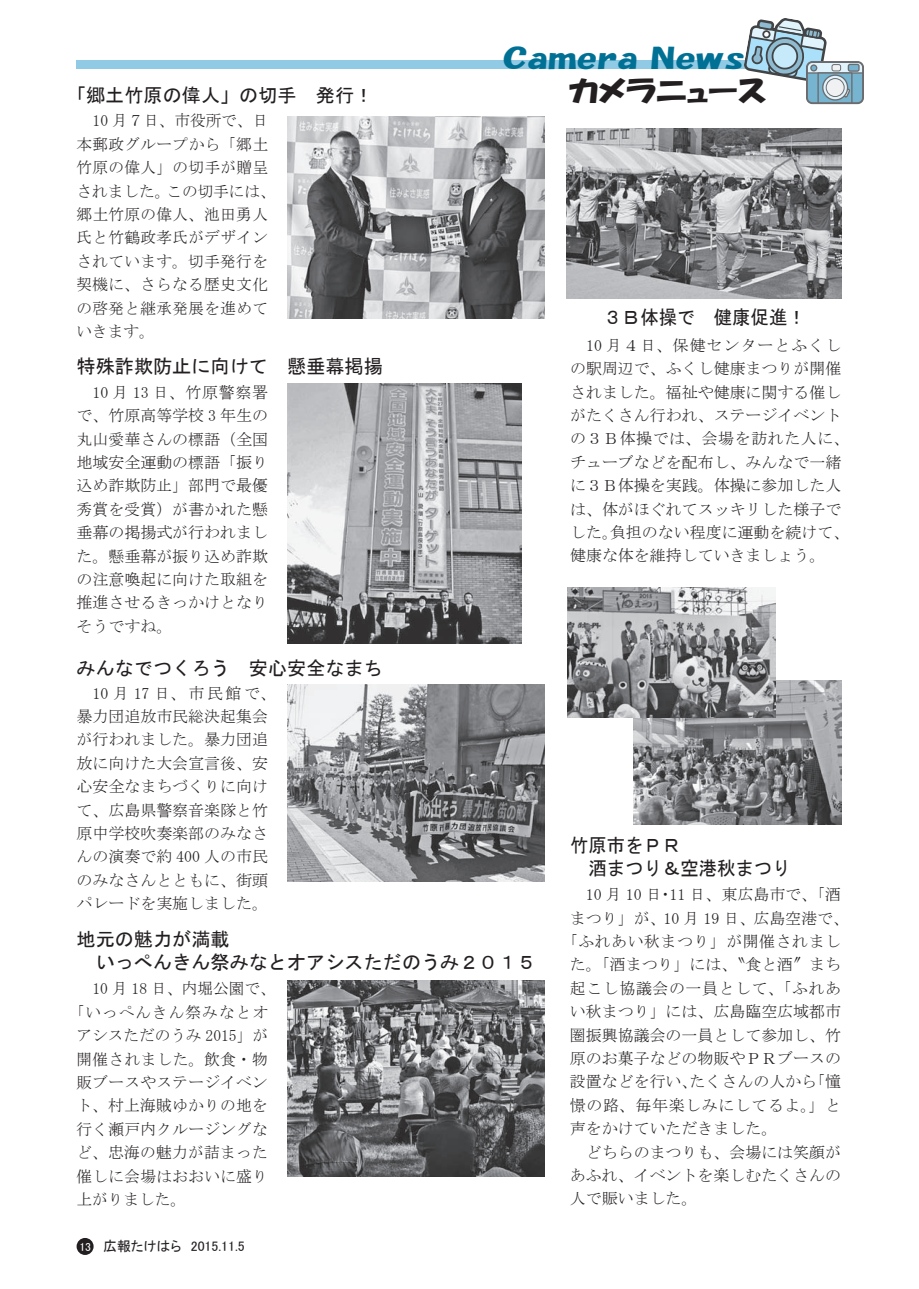
<style>
.page{position:relative;width:919px;height:1289px;background:#fff}
.page>*{position:absolute;margin:0;border:0;box-sizing:border-box;transform-origin:0 0}
.t1{font:28.65px "HGP Soei Kakupoptai";color:#231f20;scale:1.15 1}
.t2{font:27.6px "HGP Soei Kakupoptai";color:#007195;scale:1.42 1}
.t3{font:19.2px/23.4px "MS Gothic";color:#231f20}
.t4{font:19.2px/23.4px "MS Gothic";color:#231f20;scale:.96 1}
.t5{font:15.9px/23.4px "MS Mincho";color:#231f20}
.t6{font:15.9px/23.4px "MS Mincho";letter-spacing:.02em;color:#231f20}
.t7{font:15.9px "MS Mincho";letter-spacing:.025em;color:#231f20}
.t8{font:15.9px "MS Mincho";letter-spacing:.035em;color:#231f20}
.t9{font:15.9px "MS Mincho";letter-spacing:.06em;color:#231f20}
.t10{font:15.9px "MS Mincho";letter-spacing:.03em;color:#231f20}
.t11{font:15.9px "MS Mincho";letter-spacing:.07em;color:#231f20}
.t12{font:13.8px "MS P Gothic";color:#231f20}
.t13{font:11.7px "MS P Gothic";color:#fff}
</style>
<div class="page">
<div style="left:77px;top:1237px;width:17px;height:17px;background:#231f20;border-radius:50%"></div>
<div style="left:76px;top:60px;width:697px;height:9px;background:#91cae4"></div>
<div style="left:807px;top:62px;width:55px;height:41px;background:#76b4cf;border-radius:5px"></div>
<div style="left:806px;top:62px;width:57px;height:42px;border:1px solid #6c6c6f;border-radius:5px"></div>
<div style="left:817px;top:72px;width:35px;height:32px;border:1px solid #6c6c6f"></div>
<svg style="left:744px;top:18px;width:120px;height:80px"></svg>
<svg style="left:822px;top:75px;width:25px;height:25px"></svg>
<div style="left:822px;top:74px;width:26px;height:27px;border:1px solid #6c6c6f;border-radius:50%"></div>
<div style="left:826px;top:79px;width:18px;height:17px;background:#f0f1f2;border-radius:50%"></div>
<div style="left:825px;top:78px;width:19px;height:19px;border:1px solid #6c6c6f;border-radius:50%"></div>
<div style="left:848px;top:64px;width:10px;height:7px;background:#76b4cf;border-radius:2px"></div>
<div style="left:847px;top:64px;width:12px;height:8px;border:1px solid #6c6c6f;border-radius:2px"></div>
<div style="left:831px;top:65px;width:9px;height:6px;background:#f0f1f2;border-radius:2px"></div>
<div style="left:831px;top:64px;width:10px;height:7px;border:1px solid #6c6c6f;border-radius:2px"></div>
<img style="left:287px;top:384px;width:234px;height:259px">
<img style="left:287px;top:116px;width:257px;height:202px">
<img style="left:566px;top:128px;width:275px;height:170px">
<img style="left:633px;top:680px;width:208px;height:144px">
<img style="left:287px;top:980px;width:257px;height:196px">
<img style="left:567px;top:587px;width:208px;height:131px">
<img style="left:287px;top:685px;width:257px;height:196px">
<p class="t3" style="left:67px;top:83px;width:308px">「郷土竹原の偉人」の切手　発行!</p>
<p class="t5" style="left:92px;top:109px;width:177px">10 月７日、市役所で、日</p>
<p class="t7" style="left:77px;top:136px;width:193px">本郵政グループから「郷土</p>
<p class="t6" style="left:77px;top:156px;width:193px">竹原の偉人」の切手が贈呈</p>
<p class="t5" style="left:166px;top:179px;width:111px">この切手には、</p>
<p class="t6" style="left:77px;top:179px;width:193px">されました。<br>郷土竹原の偉人、池田勇人氏と竹鶴政孝氏がデザインされています。切手発行を契機に、さらなる歴史文化の啓発と継承発展を進めていきます。</p>
<p class="t3" style="left:77px;top:354px;width:308px">特殊詐欺防止に向けて　懸垂幕掲揚</p>
<p class="t5" style="left:77px;top:380px;width:193px;text-align:justify">　10 月 13 日、竹原警察署で、竹原高等学校 3 年生の丸山愛華さんの標語（全国地域安全運動の標語「振り込め詐欺防止」部門で最優秀賞を受賞）が書かれた懸垂幕の掲揚式が行われました。懸垂幕が振り込め詐欺の注意喚起に向けた取組を推進させるきっかけとなりそうですね。</p>
<p class="t3" style="left:77px;top:656px;width:308px">みんなでつくろう　安心安全なまち</p>
<h2 class="t2" style="left:503px;top:45px;width:96px">Camera</h2>
<h1 class="t1" style="left:568px;top:76px;width:174px">カメラニュース</h1>
<h2 class="t2" style="left:650px;top:45px;width:68px">News</h2>
<p class="t4" style="left:603px;top:305px;width:212px">３Ｂ体操で　健康促進!</p>
<p class="t9" style="left:570px;top:337px;width:273px">　10 月４日、保健センターとふくし</p>
<p class="t5" style="left:570px;top:357px;width:273px">の駅周辺で、ふくし健康まつりが開催</p>
<p class="t5" style="left:570px;top:380px;width:273px">されました。福祉や健康に関する催し</p>
<p class="t5" style="left:570px;top:403px;width:273px">がたくさん行われ、ステージイベント</p>
<p class="t8" style="left:570px;top:431px;width:281px">の３Ｂ体操では、会場を訪れた人に、</p>
<p class="t5" style="left:570px;top:450px;width:273px">チューブなどを配布し、みんなで一緒</p>
<p class="t5" style="left:570px;top:474px;width:273px">に３Ｂ体操を実践。体操に参加した人</p>
<p class="t5" style="left:570px;top:497px;width:273px">は、体がほぐれてスッキリした様子で</p>
<p class="t5" style="left:610px;top:520px;width:241px">負担のない程度に運動を続けて、</p>
<p class="t5" style="left:570px;top:520px;width:257px">した。<br>健康な体を維持していきましょう。</p>
<p class="t5" style="left:77px;top:681px;width:201px">　10 月 17 日、市民館で、暴力団追放市民総決起集会が行われました。暴力団追放に向けた大会宣言後、安心安全なまちづくりに向けて、広島県警察音楽隊と竹原中学校吹奏楽部のみなさんの演奏で約 400 人の市民のみなさんとともに、街頭パレードを実施しました。</p>
<p class="t3" style="left:76px;top:927px;width:461px">地元の魅力が満載<br>　いっぺんきん祭みなとオアシスただのうみ２０１５</p>
<p class="t5" style="left:92px;top:976px;width:185px">10 月 18 日、内堀公園で、</p>
<p class="t11" style="left:69px;top:1004px;width:201px">「いっぺんきん祭みなとオ</p>
<p class="t5" style="left:76px;top:1023px;width:193px">アシスただのうみ 2015」が</p>
<p class="t7" style="left:76px;top:1050px;width:193px">開催されました。飲食・物</p>
<p class="t6" style="left:76px;top:1070px;width:193px">販ブースやステージイベン</p>
<p class="t7" style="left:76px;top:1097px;width:193px">ト、村上海賊ゆかりの地を</p>
<p class="t6" style="left:76px;top:1117px;width:193px">行く瀬戸内クルージングな</p>
<p class="t7" style="left:76px;top:1144px;width:193px">ど、忠海の魅力が詰まった</p>
<p class="t6" style="left:76px;top:1164px;width:193px">催しに会場はおおいに盛り</p>
<p class="t5" style="left:76px;top:1187px;width:111px">上がりました。</p>
<p class="t13" style="left:79px;top:1241px;width:13px">13</p>
<p class="t12" style="left:103px;top:1239px;width:80px">広報たけはら</p>
<p class="t12" style="left:191px;top:1239px;width:55px">2015.11.5</p>
<p class="t4" style="left:570px;top:833px;width:231px">竹原市をＰＲ<br>　酒まつり＆空港秋まつり</p>
<p class="t5" style="left:669px;top:882px;width:173px">11 日、東広島市で、「酒</p>
<p class="t5" style="left:570px;top:882px;width:93px">　10 月 10 日</p>
<p class="t5" style="left:570px;top:906px;width:281px">まつり」が、10 月 19 日、広島空港で、</p>
<p class="t10" style="left:562px;top:933px;width:280px">「ふれあい秋まつり」が開催されまし</p>
<p class="t5" style="left:570px;top:952px;width:273px">た。「酒まつり」には、〝食と酒″まち</p>
<p class="t8" style="left:570px;top:980px;width:273px">起こし協議会の一員として、「ふれあ</p>
<p class="t5" style="left:570px;top:999px;width:273px">い秋まつり」には、広島臨空広域都市</p>
<p class="t5" style="left:570px;top:1023px;width:273px">圏振興協議会の一員として参加し、竹</p>
<p class="t5" style="left:570px;top:1046px;width:273px">原のお菓子などの物販やＰＲブースの</p>
<p class="t5" style="left:809px;top:1069px;width:33px">「憧</p>
<p class="t5" style="left:657px;top:882px;width:17px">・</p>
<p class="t5" style="left:570px;top:1069px;width:273px">設置などを行い、<br>憬の路、毎年楽しみにしてるよ。」と声をかけていただきました。<br>　どちらのまつりも、会場には笑顔があふれ、イベントを楽しむたくさんの人で賑いました。</p>
<p class="t5" style="left:689px;top:1069px;width:129px">たくさんの人から</p>
</div>
